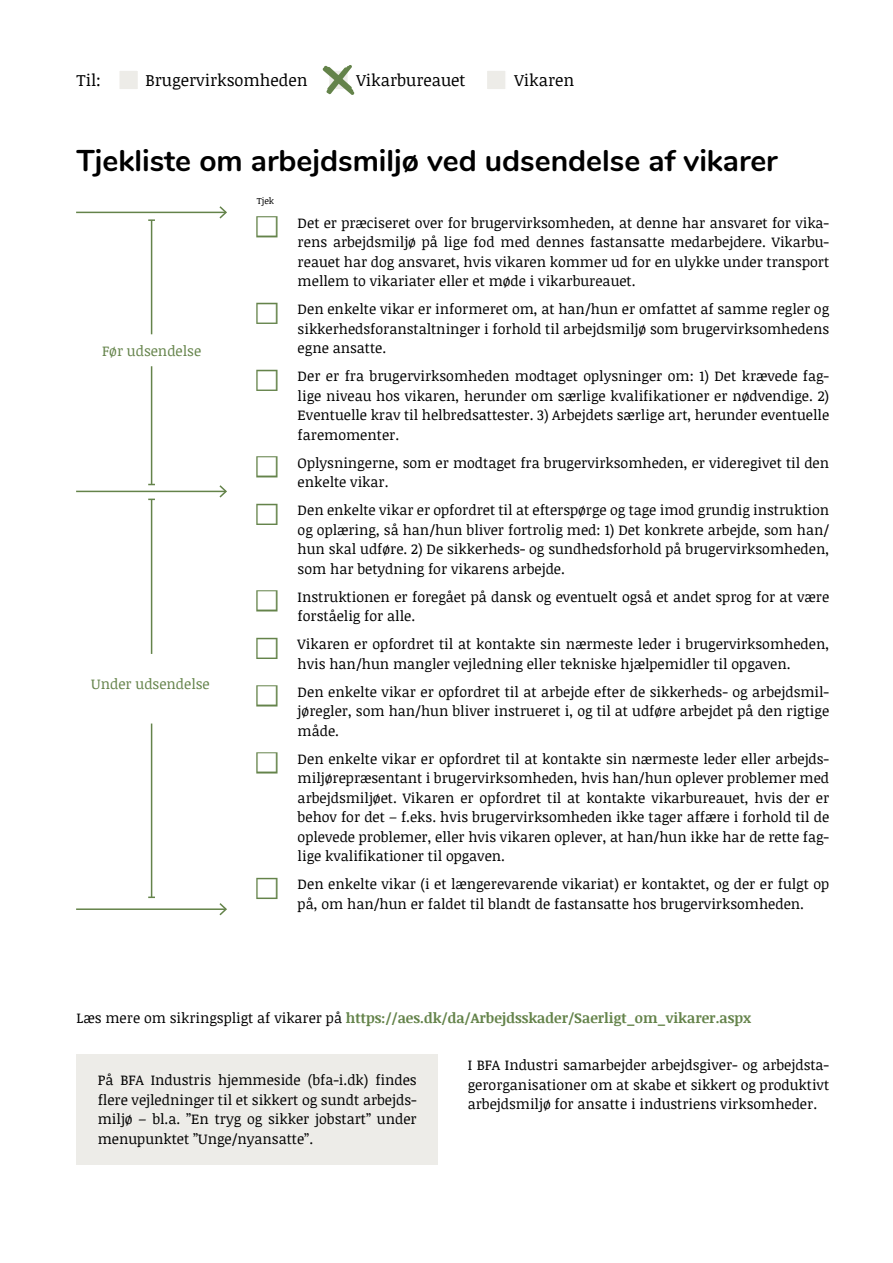
<style>
.page{position:relative;width:893px;height:1263px;background:#fff}
.page>*{position:absolute;margin:0;border:0;box-sizing:border-box;transform-origin:0 0}
.t1{font:700 30px "Nunito";color:#000}
.t2{font:16.5px "Noticia Text";color:#000}
.t3{font:14.25px/19.5px "Noticia Text";color:#000;text-align:justify}
.t4{font:700 14.25px "Noticia Text";color:#64834a}
.t5{font:14.25px "Noticia Text";color:#64834a}
.t6{font:9px "Noticia Text";color:#000}
.s1{font-weight:400;color:#000}
</style>
<div class="page">
<div style="left:256px;top:216px;width:21px;height:21px;border:3px solid #64834a"></div>
<div style="left:256px;top:303px;width:21px;height:21px;border:3px solid #64834a"></div>
<div style="left:256px;top:370px;width:21px;height:21px;border:3px solid #64834a"></div>
<div style="left:256px;top:456px;width:21px;height:21px;border:3px solid #64834a"></div>
<div style="left:256px;top:504px;width:21px;height:21px;border:3px solid #64834a"></div>
<div style="left:256px;top:590px;width:21px;height:21px;border:3px solid #64834a"></div>
<div style="left:256px;top:638px;width:21px;height:21px;border:3px solid #64834a"></div>
<div style="left:256px;top:685px;width:21px;height:21px;border:3px solid #64834a"></div>
<div style="left:256px;top:752px;width:21px;height:21px;border:3px solid #64834a"></div>
<div style="left:256px;top:878px;width:21px;height:21px;border:3px solid #64834a"></div>
<div style="left:118px;top:69px;width:21px;height:22px;background:#edece8;border:2px solid #fff"></div>
<div style="left:486px;top:69px;width:21px;height:22px;background:#edece8;border:2px solid #fff"></div>
<svg style="left:323px;top:65px;width:31px;height:30px"></svg>
<div style="left:77px;top:1055px;width:361px;height:110px;background:#edece8"></div>
<hr style="left:76px;top:212px;width:150px;height:1px;background:#64834a">
<svg style="left:218px;top:206px;width:9px;height:13px"></svg>
<hr style="left:76px;top:491px;width:150px;height:1px;background:#64834a">
<svg style="left:218px;top:485px;width:9px;height:13px"></svg>
<hr style="left:151px;top:220px;width:1px;height:114px;background:#64834a">
<svg style="left:148px;top:219px;width:7px;height:2px"></svg>
<hr style="left:151px;top:366px;width:1px;height:118px;background:#64834a">
<hr style="left:76px;top:908px;width:150px;height:2px;background:#64834a">
<svg style="left:218px;top:903px;width:9px;height:13px"></svg>
<hr style="left:151px;top:499px;width:1px;height:155px;background:#64834a">
<hr style="left:151px;top:723px;width:1px;height:174px;background:#64834a">
<svg style="left:148px;top:896px;width:7px;height:2px"></svg>
<svg style="left:258px;top:217px;width:18px;height:19px"></svg>
<svg style="left:258px;top:304px;width:18px;height:18px"></svg>
<svg style="left:258px;top:371px;width:18px;height:18px"></svg>
<svg style="left:258px;top:457px;width:18px;height:19px"></svg>
<svg style="left:258px;top:505px;width:18px;height:18px"></svg>
<svg style="left:258px;top:591px;width:18px;height:19px"></svg>
<svg style="left:258px;top:639px;width:18px;height:18px"></svg>
<svg style="left:258px;top:686px;width:18px;height:19px"></svg>
<svg style="left:258px;top:753px;width:18px;height:19px"></svg>
<svg style="left:258px;top:879px;width:18px;height:18px"></svg>
<p class="t2" style="left:77px;top:68px;width:26px">Til:</p>
<p class="t2" style="left:145px;top:68px;width:164px">Brugervirksomheden</p>
<p class="t2" style="left:356px;top:68px;width:111px">Vikarbureauet</p>
<p class="t2" style="left:514px;top:68px;width:61px">Vikaren</p>
<h1 class="t1" style="left:77px;top:138px;width:703px">Tjekliste om arbejdsmiljø ved udsendelse af vikarer</h1>
<p class="t5" style="left:102px;top:341px;width:101px">Før udsendelse</p>
<p class="t5" style="left:91px;top:674px;width:120px">Under udsendelse</p>
<p class="t6" style="left:257px;top:194px;width:19px">Tjek</p>
<p class="t3" style="left:298px;top:212px;width:533px">Det er præciseret over for brugervirksomheden, at denne har ansvaret for vika&shy;rens arbejdsmiljø på lige fod med dennes fastansatte medarbejdere. Vikarbu&shy;reauet har dog ansvaret, hvis vikaren kommer ud for en ulykke under transport mellem to vikariater eller et møde i vikarbureauet.</p>
<p class="t3" style="left:298px;top:299px;width:533px">Den enkelte vikar er informeret om, at han/hun er omfattet af samme regler og sikkerhedsforanstaltninger i forhold til arbejdsmiljø som brugervirksomhedens egne ansatte.</p>
<p class="t3" style="left:298px;top:366px;width:533px">Der er fra brugervirksomheden modtaget oplysninger om: 1) Det krævede fag&shy;lige niveau hos vikaren, herunder om særlige kvalifikationer er nødvendige. 2)<br>Eventuelle krav til helbredsattester. 3) Arbejdets særlige art, herunder eventuelle faremomenter.</p>
<p class="t3" style="left:298px;top:452px;width:533px">Oplysningerne, som er modtaget fra brugervirksomheden, er videregivet til den enkelte vikar.</p>
<p class="t3" style="left:298px;top:500px;width:533px">Den enkelte vikar er opfordret til at efterspørge og tage imod grundig instruktion og oplæring, så han/hun bliver fortrolig med: 1) Det konkrete arbejde, som han/ hun skal udføre. 2) De sikkerheds- og sundhedsforhold på brugervirksomheden, som har betydning for vikarens arbejde.</p>
<p class="t3" style="left:298px;top:586px;width:533px">Instruktionen er foregået på dansk og eventuelt også et andet sprog for at være forståelig for alle.</p>
<p class="t3" style="left:298px;top:634px;width:533px">Vikaren er opfordret til at kontakte sin nærmeste leder i brugervirksomheden, hvis han/hun mangler vejledning eller tekniske hjælpemidler til opgaven.</p>
<p class="t3" style="left:298px;top:681px;width:533px">Den enkelte vikar er opfordret til at arbejde efter de sikkerheds- og arbejdsmil&shy;jøregler, som han/hun bliver instrueret i, og til at udføre arbejdet på den rigtige måde.</p>
<p class="t3" style="left:298px;top:748px;width:533px">Den enkelte vikar er opfordret til at kontakte sin nærmeste leder eller arbejds&shy;miljørepræsentant i brugervirksomheden, hvis han/hun oplever problemer med arbejdsmiljøet. Vikaren er opfordret til at kontakte vikarbureauet, hvis der er behov for det – f.eks. hvis brugervirksomheden ikke tager affære i forhold til de oplevede problemer, eller hvis vikaren oplever, at han/hun ikke har de rette fag&shy;lige kvalifikationer til opgaven.</p>
<p class="t3" style="left:298px;top:874px;width:533px">Den enkelte vikar (i et længerevarende vikariat) er kontaktet, og der er fulgt op på, om han/hun er faldet til blandt de fastansatte hos brugervirksomheden.</p>
<p class="t4" style="left:77px;top:1008px;width:676px"><span class="s1">Læs mere om sikringspligt af vikarer på</span> https://aes.dk/da/Arbejdsskader/Saerligt_om_vikarer.aspx</p>
<p class="t3" style="left:98px;top:1070px;width:320px">På BFA Industris hjemmeside (bfa-i.dk) findes flere vejledninger til et sikkert og sundt arbejds&shy;miljø – bl.a. ”En tryg og sikker jobstart” under menupunktet ”Unge/nyansatte”.</p>
<p class="t3" style="left:468px;top:1055px;width:363px">I BFA Industri samarbejder arbejdsgiver- og arbejdsta&shy;gerorganisationer om at skabe et sikkert og produktivt arbejdsmiljø for ansatte i industriens virksomheder.</p>
</div>
